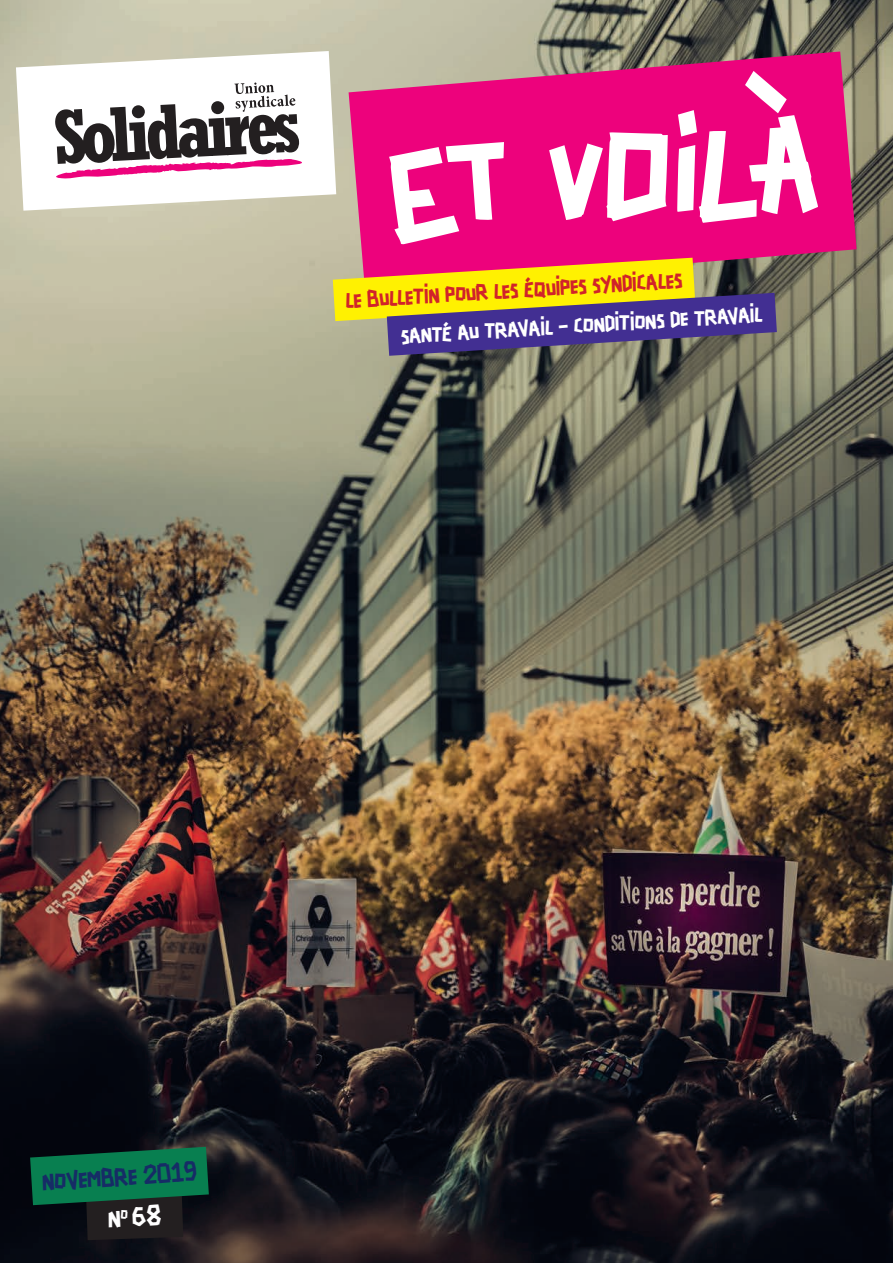
<style>
.page{position:relative;width:893px;height:1263px;background:#fff}
.page>*{position:absolute;margin:0;border:0;box-sizing:border-box;transform-origin:0 0}
.t1{font:22.5px "Scotchlidaires";color:#162c66}
.t2{font:22.5px "Scotchlidaires";color:#fff;scale:1.04 1}
.t3{font:20.25px "Scotchlidaires";color:#d1232a}
.t4{font:19.5px "Scotchlidaires";color:#fff;scale:1.04 1}
</style>
<div class="page">
<img style="left:0;top:0;width:893px;height:1263px">
<svg style="left:16px;top:51px;width:320px;height:160px"></svg>
<svg style="left:30px;top:1147px;width:179px;height:93px;background:#0e4a34"></svg>
<svg style="left:46px;top:82px;width:273px;height:97px"></svg>
<svg style="left:349px;top:52px;width:508px;height:238px;background:#d9277e"></svg>
<svg style="left:549px;top:132px;width:119px;height:89px"></svg>
<svg style="left:389px;top:142px;width:115px;height:102px"></svg>
<svg style="left:677px;top:71px;width:141px;height:152px"></svg>
<svg style="left:333px;top:258px;width:444px;height:98px;background:#9c7e56"></svg>
<p class="t3" style="left:345px;top:288px;width:339px;rotate:-4deg">LE BULLETIN POUR LES ÉQUIPES SYNDICALES</p>
<p class="t4" style="left:400px;top:324px;width:350px;rotate:-4deg">SANTÉ AU TRAVAIL – CONDITIONS DE TRAVAIL</p>
<p class="t1" style="left:41px;top:1166px;width:156px;rotate:-3deg">NOVEMBRE 2019</p>
<p class="t2" style="left:108px;top:1203px;width:52px;rotate:-2deg">N<sup>O</sup> 68</p>
</div>
